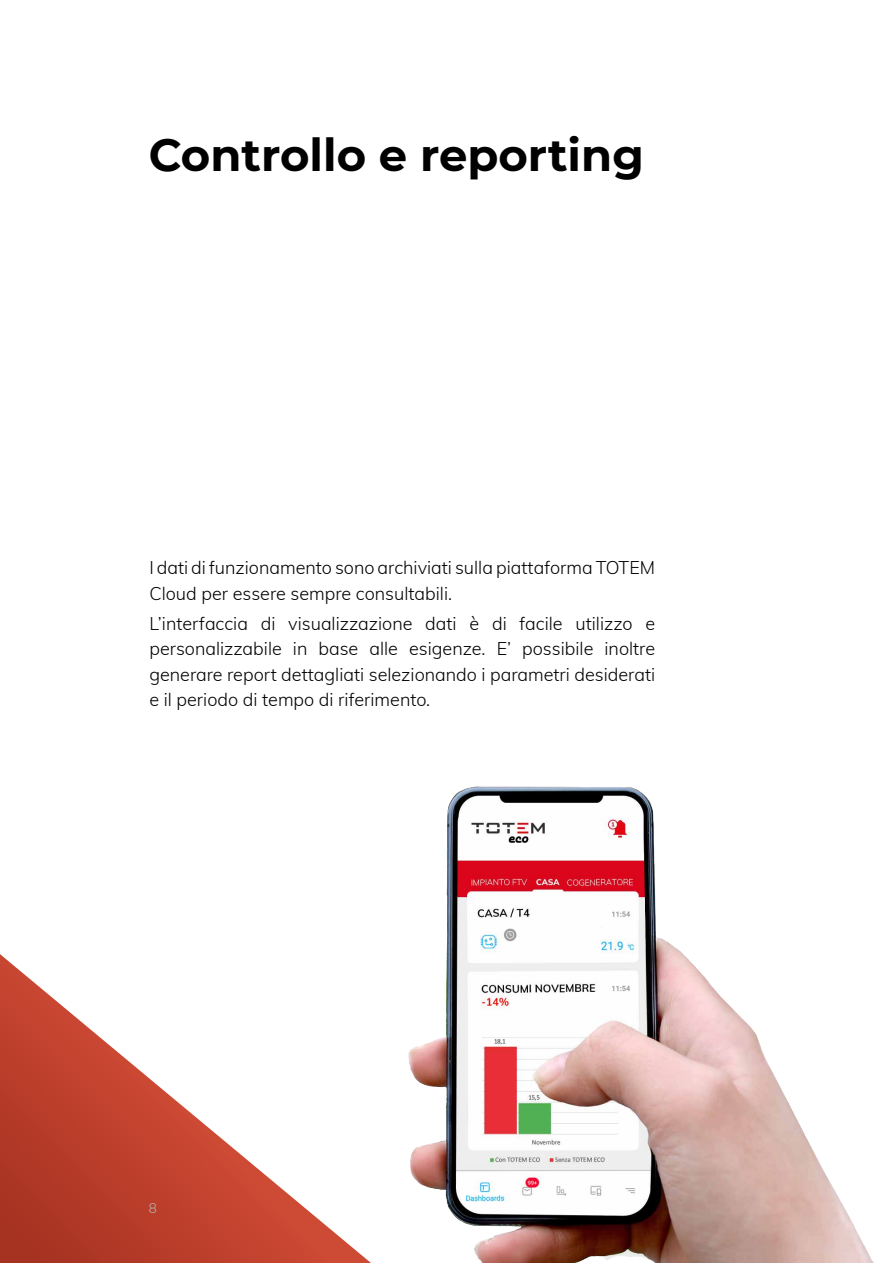
<style>
.page{position:relative;width:893px;height:1263px;background:#fff}
.page>*{position:absolute;margin:0;border:0;box-sizing:border-box;transform-origin:0 0}
.t1{font:700 45px "Montserrat";color:#000}
.t2{font:300 18px/25.5px "Muli";color:#000}
.t3{font:300 13.5px "Muli";color:#b3b2b2}
</style>
<div class="page">
<svg style="left:0;top:954px;width:371px;height:309px"></svg>
<img style="left:408px;top:786px;width:466px;height:477px">
<h1 class="t1" style="left:149px;top:123px;width:497px">Controllo e reporting</h1>
<p class="t2" style="left:149px;top:554px;width:507px">I dati di funzionamento sono archiviati sulla piattaforma TOTEM<br>Cloud per essere sempre consultabili.</p>
<p class="t2" style="left:149px;top:610px;width:507px;text-align:justify">L’interfaccia di visualizzazione dati è di facile utilizzo e personalizzabile in base alle esigenze. E’ possibile inoltre generare report dettagliati selezionando i parametri desiderati e il periodo di tempo di riferimento.</p>
<p class="t3" style="left:149px;top:1198px;width:10px">8</p>
</div>
